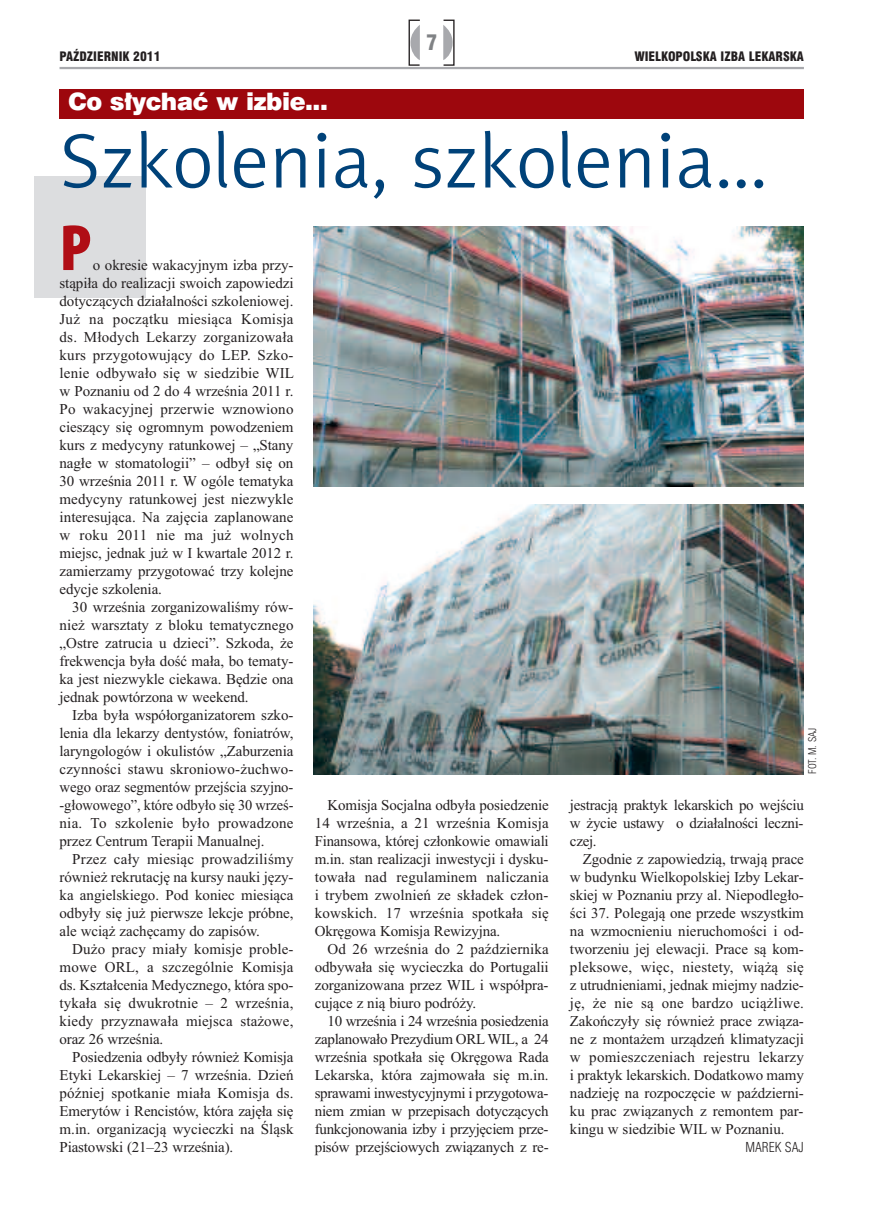
<style>
.page{position:relative;width:872px;height:1212px;background:#fff}
.page>*{position:absolute;margin:0;border:0;box-sizing:border-box;transform-origin:0 0}
.t1{font:78px "Naomi Sans EFNTT Light";color:#004279}
.t2{font:900 condensed 66px "Myriad Pro";color:#b00d15}
.t3{font:24px "Swis 721 Blk EU";letter-spacing:-.02em;color:#fff}
.t4{font:21px "Swis 721 Blk Cn EU";color:#808285}
.t5{font:15px/18px "Times New Roman";letter-spacing:-.005em;color:#231f20;text-align:justify}
.t6{font:13.5px "Swis 721 Lt Cn EU";color:#231f20}
.t7{font:12.75px "Swis 721 Blk Cn EU";color:#231f20}
.t8{font:10.5px "Swis 721 Lt Cn EU";color:#231f20}
</style>
<div class="page">
<div style="left:34px;top:176px;width:111px;height:122px;background:#dcdddf"></div>
<hr style="left:0;top:0;width:1px;height:1212px;background:#fccda6">
<svg style="left:408px;top:20px;width:46px;height:46px"></svg>
<hr style="left:60px;top:67px;width:744px;height:2px;background:#a8a9ad">
<div style="left:60px;top:89px;width:744px;height:30px;background:#9d070d"></div>
<img style="left:313px;top:504px;width:491px;height:270px">
<img style="left:313px;top:226px;width:491px;height:260px">
<h3 class="t4" style="left:426px;top:30px;width:13px">7</h3>
<p class="t7" style="left:60px;top:48px;width:102px">PAŹDZIERNIK 2011</p>
<p class="t7" style="left:634px;top:48px;width:171px">WIELKOPOLSKA IZBA LEKARSKA</p>
<h3 class="t3" style="left:68px;top:86px;width:261px">Co słychać w izbie...</h3>
<h1 class="t1" style="left:60px;top:117px;width:709px">Szkolenia, szkolenia...</h1>
<h2 class="t2" style="left:60px;top:225px;width:33px">P</h2>
<p class="t5" style="left:60px;top:256px;width:236px;text-indent:33px">o okresie wakacyjnym izba przy&shy;stąpiła do realizacji swoich zapowiedzi dotyczących działalności szkoleniowej.<br>Już na początku miesiąca Komisja ds. Młodych Lekarzy zorganizowała kurs przygotowujący do LEP. Szko&shy;lenie odbywało się w siedzibie WIL w Poznaniu od 2 do 4 września 2011 r.<br>Po wakacyjnej przerwie wznowiono cieszący się ogromnym powodzeniem kurs z medycyny ratunkowej – „Stany nagłe w stomatologii” – odbył się on 30 września 2011 r. W ogóle tematyka medycyny ratunkowej jest niezwykle interesująca. Na zajęcia zaplanowane w roku 2011 nie ma już wolnych miejsc, jednak już w I kwartale 2012 r. zamierzamy przygotować trzy kolejne edycje szkolenia.</p>
<p class="t5" style="left:60px;top:598px;width:235px;text-indent:13px">30 września zorganizowaliśmy rów&shy;nież warsztaty z bloku tematycznego „Ostre zatrucia u dzieci”. Szkoda, że frekwencja była dość mała, bo tematy&shy;ka jest niezwykle ciekawa. Będzie ona jednak powtórzona w weekend.</p>
<p class="t5" style="left:60px;top:706px;width:235px;text-indent:13px">Izba była współorganizatorem szko&shy;lenia dla lekarzy dentystów, foniatrów, laryngologów i okulistów „Zaburzenia czynności stawu skroniowo-żuchwo&shy;wego oraz segmentów przejścia szyjno--głowowego”, które odbyło się 30 wrześ&shy;nia. To szkolenie było prowadzone przez Centrum Terapii Manualnej.</p>
<p class="t5" style="left:60px;top:850px;width:235px;text-indent:13px">Przez cały miesiąc prowadziliśmy również rekrutację na kursy nauki języ&shy;ka angielskiego. Pod koniec miesiąca odbyły się już pierwsze lekcje próbne, ale wciąż zachęcamy do zapisów.</p>
<p class="t5" style="left:60px;top:940px;width:235px;text-indent:13px">Dużo pracy miały komisje proble&shy;mowe ORL, a szczególnie Komisja ds. Kształcenia Medycznego, która spo&shy;tykała się dwukrotnie – 2 września, kiedy przyznawała miejsca stażowe, oraz 26 września.</p>
<p class="t5" style="left:60px;top:1048px;width:235px;text-indent:13px">Posiedzenia odbyły również Komisja Etyki Lekarskiej – 7 września. Dzień później spotkanie miała Komisja ds.<br>Emerytów i Rencistów, która zajęła się m.in. organizacją wycieczki na Śląsk Piastowski (21–23 września).</p>
<p class="t8" style="left:806px;top:774px;width:48px;rotate:-90deg">FOT. M. SAJ</p>
<p class="t5" style="left:315px;top:796px;width:235px;text-indent:13px">Komisja Socjalna odbyła posiedzenie 14 września, a 21 września Komisja Finansowa, której członkowie omawiali m.in. stan realizacji inwestycji i dysku&shy;towała nad regulaminem naliczania i trybem zwolnień ze składek człon&shy;kowskich. 17 września spotkała się Okręgowa Komisja Rewizyjna.</p>
<p class="t5" style="left:315px;top:940px;width:235px;text-indent:13px">Od 26 września do 2 października odbywała się wycieczka do Portugalii zorganizowana przez WIL i współpra&shy;cujące z nią biuro podróży.</p>
<p class="t5" style="left:315px;top:1012px;width:235px;text-indent:13px">10 września i 24 września posiedzenia zaplanowało Prezydium ORLWIL, a 24 września spotkała się Okręgowa Rada Lekarska, która zajmowała się m.in. sprawami inwestycyjnymi i przygotowa&shy;niem zmian w przepisach dotyczących funkcjonowania izby i przyjęciem prze&shy;pisów przejściowych związanych z re-</p>
<p class="t5" style="left:570px;top:796px;width:235px">jestracją praktyk lekarskich po wejściu w życie ustawy o działalności leczni&shy;czej.</p>
<p class="t5" style="left:570px;top:850px;width:235px;text-indent:13px">Zgodnie z zapowiedzią, trwają prace w budynku Wielkopolskiej Izby Lekar&shy;skiej w Poznaniu przy al. Niepodległo&shy;ści 37. Polegają one przede wszystkim na wzmocnieniu nieruchomości i od&shy;tworzeniu jej elewacji. Prace są kom&shy;pleksowe, więc, niestety, wiążą się z utrudnieniami, jednak miejmy nadzie&shy;ję, że nie są one bardzo uciążliwe.<br>Zakończyły się również prace związa&shy;ne z montażem urządzeń klimatyzacji w pomieszczeniach rejestru lekarzy i praktyk lekarskich. Dodatkowo mamy nadzieję na rozpoczęcie w październi&shy;ku prac związanych z remontem par&shy;kingu w siedzibie WIL w Poznaniu.</p>
<p class="t6" style="left:745px;top:1139px;width:60px">MAREK SAJ</p>
</div>
